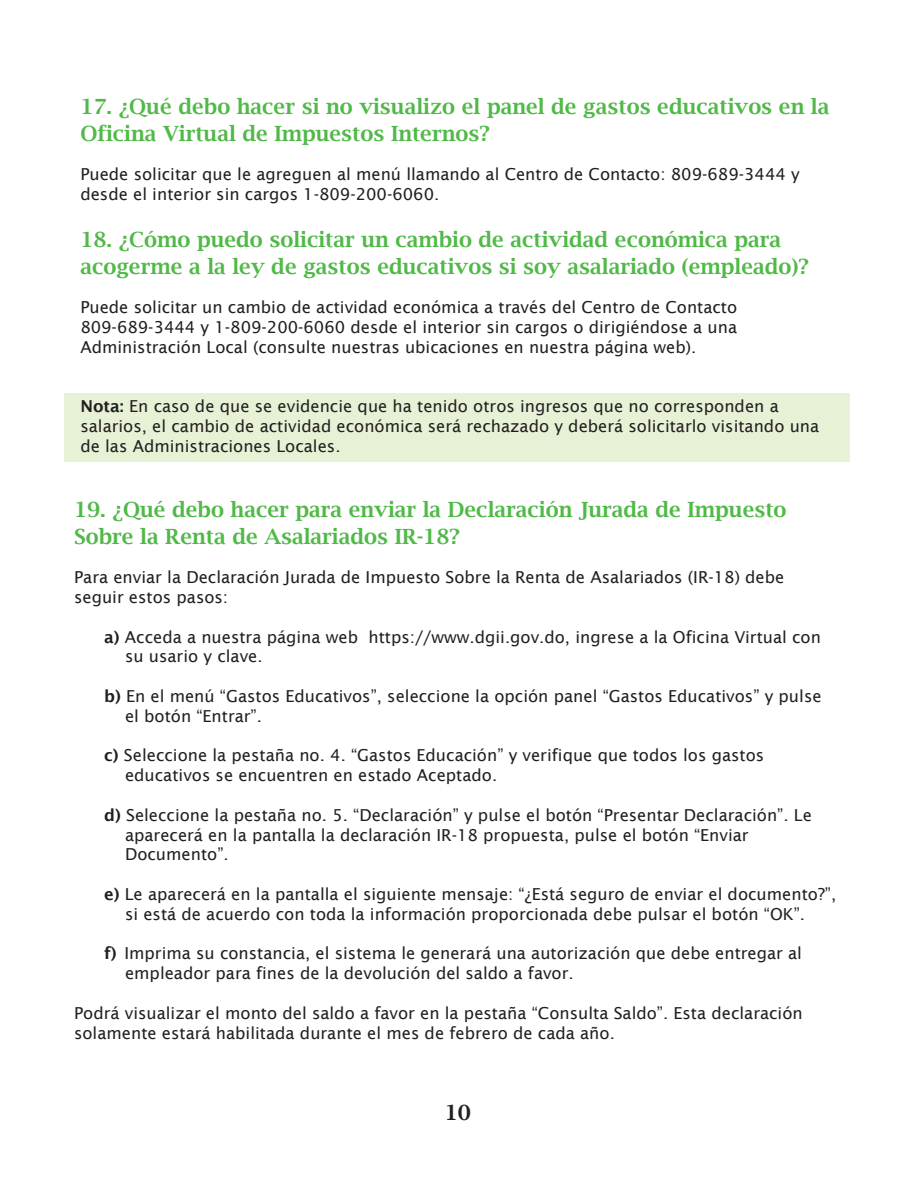
<style>
.page{position:relative;width:918px;height:1188px;background:#fff}
.page>*{position:absolute;margin:0;border:0;box-sizing:border-box;transform-origin:0 0}
.t1{font:600 21px/27px "Lucida Bright";color:#51b948}
.t2{font:600 21px "Lucida Bright";color:#231f20}
.t3{font:16.5px/19.8px "Lucida Sans";color:#231f20}
.s1{font-weight:600}
</style>
<div class="page">
<div style="left:64px;top:393px;width:785px;height:69px;background:#e6f1d6"></div>
<p class="t1" style="left:80px;top:92px;width:751px">17. ¿Qué debo hacer si no visualizo el panel de gastos educativos en la<br>Oficina Virtual de Impuestos Internos?</p>
<p class="t3" style="left:80px;top:164px;width:721px">Puede solicitar que le agreguen al menú llamando al Centro de Contacto: 809-689-3444 y desde el interior sin cargos 1-809-200-6060.</p>
<p class="t1" style="left:80px;top:226px;width:730px">18. ¿Cómo puedo solicitar un cambio de actividad económica para acogerme a la ley de gastos educativos si soy asalariado (empleado)?</p>
<p class="t3" style="left:80px;top:298px;width:658px;text-align:justify">Puede solicitar un cambio de actividad económica a través del Centro de Contacto 809-689-3444 y 1-809-200-6060 desde el interior sin cargos o dirigiéndose a una Administración Local (consulte nuestras ubicaciones en nuestra página web).</p>
<p class="t3" style="left:80px;top:397px;width:740px"><span class="s1">Nota:</span> En caso de que se evidencie que ha tenido otros ingresos que no corresponden a salarios, el cambio de actividad económica será rechazado y deberá solicitarlo visitando una de las Administraciones Locales.</p>
<p class="t1" style="left:74px;top:495px;width:714px">19. ¿Qué debo hacer para enviar la Declaración Jurada de Impuesto<br>Sobre la Renta de Asalariados IR-18?</p>
<p class="t3" style="left:74px;top:567px;width:712px">Para enviar la Declaración Jurada de Impuesto Sobre la Renta de Asalariados (IR-18) debe seguir estos pasos:</p>
<p class="t3" style="left:125px;top:627px;width:697px;text-indent:-21px"><span class="s1">a)</span> Acceda a nuestra página web https://www.dgii.gov.do, ingrese a la Oficina Virtual con su usario y clave.</p>
<p class="t3" style="left:125px;top:686px;width:698px;text-indent:-21px"><span class="s1">b)</span> En el menú “Gastos Educativos”, seleccione la opción panel “Gastos Educativos” y pulse el botón “Entrar”.</p>
<p class="t3" style="left:125px;top:746px;width:641px;text-indent:-21px"><span class="s1">c)</span> Seleccione la pestaña no. 4. “Gastos Educación” y verifique que todos los gastos educativos se encuentren en estado Aceptado.</p>
<p class="t3" style="left:125px;top:805px;width:688px;text-indent:-21px"><span class="s1">d)</span> Seleccione la pestaña no. 5. “Declaración” y pulse el botón “Presentar Declaración”. Le aparecerá en la pantalla la declaración IR-18 propuesta, pulse el botón “Enviar<br>Documento”.</p>
<p class="t3" style="left:125px;top:884px;width:713px;text-indent:-21px"><span class="s1">e)</span> Le aparecerá en la pantalla el siguiente mensaje: “¿Está seguro de enviar el documento?”, si está de acuerdo con toda la información proporcionada debe pulsar el botón “OK”.</p>
<p class="t3" style="left:125px;top:944px;width:679px;text-indent:-21px"><span class="s1">f)</span> Imprima su constancia, el sistema le generará una autorización que debe entregar al empleador para fines de la devolución del saldo a favor.</p>
<p class="t3" style="left:74px;top:1003px;width:730px">Podrá visualizar el monto del saldo a favor en la pestaña “Consulta Saldo”. Esta declaración solamente estará habilitada durante el mes de febrero de cada año.</p>
<p class="t2" style="left:445px;top:1100px;width:28px">10</p>
</div>
